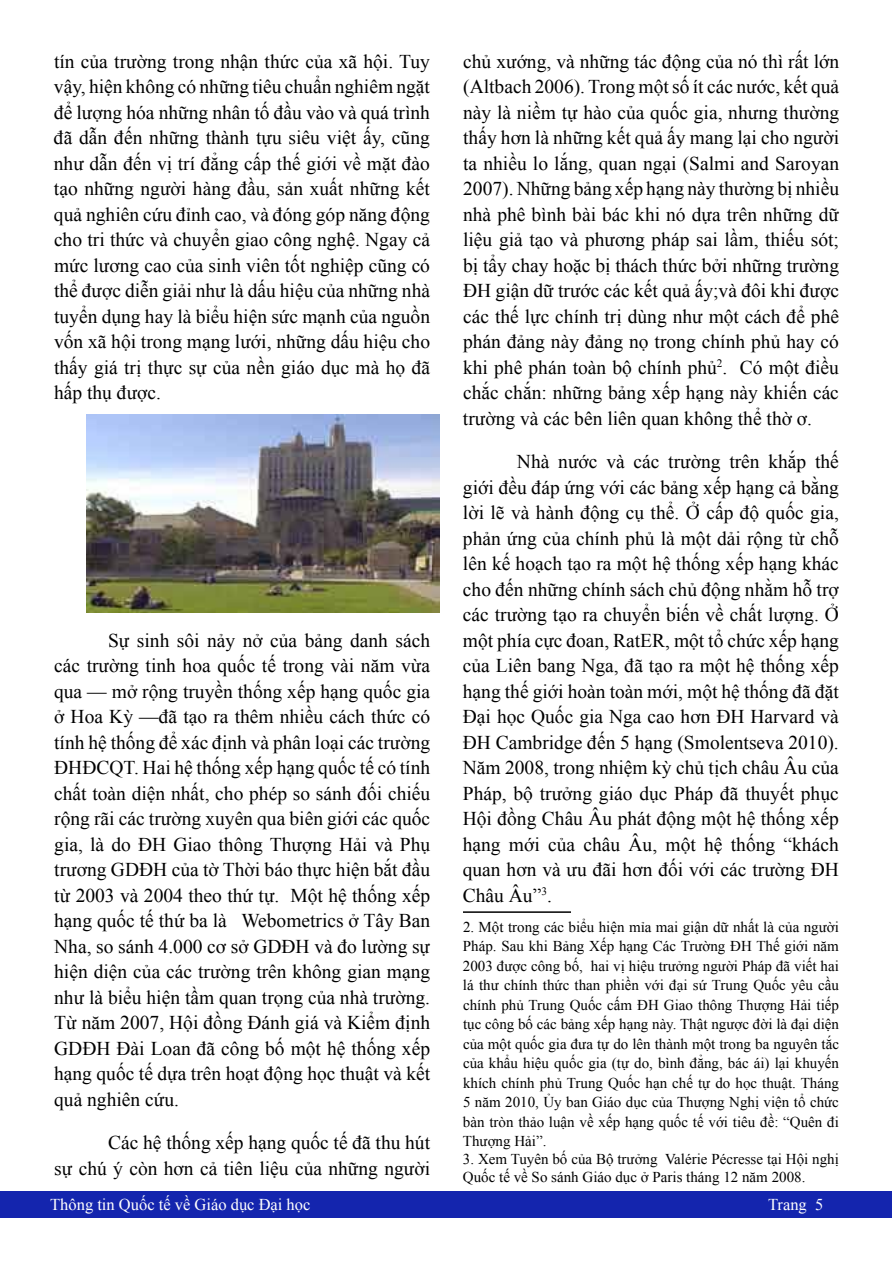
<style>
.page{position:relative;width:893px;height:1263px;background:#fff}
.page>*{position:absolute;margin:0;border:0;box-sizing:border-box;transform-origin:0 0}
.t1{font:19.5px/25.5px "Times New Roman";color:#000;text-align:justify}
.t2{font:16.5px "Times New Roman";color:#fff}
.t3{font:15px/19.5px "Times New Roman";color:#000;text-align:justify}
</style>
<div class="page">
<hr style="left:463px;top:911px;width:108px;height:2px;background:#000">
<img style="left:86px;top:414px;width:353px;height:199px">
<div style="left:0;top:1191px;width:891px;height:27px;background:#1425ae"></div>
<p class="t1" style="left:54px;top:48px;width:378px">tín của trường trong nhận thức của xã hội. Tuy vậy, hiện không có những tiêu chuẩn nghiêm ngặt để lượng hóa những nhân tố đầu vào và quá trình đã dẫn đến những thành tựu siêu việt ấy, cũng như dẫn đến vị trí đẳng cấp thế giới về mặt đào tạo những người hàng đầu, sản xuất những kết quả nghiên cứu đỉnh cao, và đóng góp năng động cho tri thức và chuyển giao công nghệ. Ngay cả mức lương cao của sinh viên tốt nghiệp cũng có thể được diễn giải như là dấu hiệu của những nhà tuyển dụng hay là biểu hiện sức mạnh của nguồn vốn xã hội trong mạng lưới, những dấu hiệu cho thấy giá trị thực sự của nền giáo dục mà họ đã hấp thụ được.</p>
<p class="t1" style="left:54px;top:627px;width:378px;text-indent:54px">Sự sinh sôi nảy nở của bảng danh sách các trường tinh hoa quốc tế trong vài năm vừa qua — mở rộng truyền thống xếp hạng quốc gia ở Hoa Kỳ —đã tạo ra thêm nhiều cách thức có tính hệ thống để xác định và phân loại các trường ĐHĐCQT. Hai hệ thống xếp hạng quốc tế có tính chất toàn diện nhất, cho phép so sánh đối chiếu rộng rãi các trường xuyên qua biên giới các quốc gia, là do ĐH Giao thông Thượng Hải và Phụ trương GDĐH của tờ Thời báo thực hiện bắt đầu từ 2003 và 2004 theo thứ tự. Một hệ thống xếp hạng quốc tế thứ ba là Webometrics ở Tây Ban Nha, so sánh 4.000 cơ sở GDĐH và đo lường sự hiện diện của các trường trên không gian mạng như là biểu hiện tầm quan trọng của nhà trường.<br>Từ năm 2007, Hội đồng Đánh giá và Kiểm định GDĐH Đài Loan đã công bố một hệ thống xếp hạng quốc tế dựa trên hoạt động học thuật và kết quả nghiên cứu.</p>
<p class="t1" style="left:54px;top:1130px;width:377px;text-align:right">Các hệ thống xếp hạng quốc tế đã thu hút<br>sự chú ý còn hơn cả tiên liệu của những người</p>
<p class="t1" style="left:463px;top:48px;width:378px">chủ xướng, và những tác động của nó thì rất lớn (Altbach 2006). Trong một số ít các nước, kết quả này là niềm tự hào của quốc gia, nhưng thường thấy hơn là những kết quả ấy mang lại cho người ta nhiều lo lắng, quan ngại (Salmi and Saroyan 2007). Những bảng xếp hạng này thường bị nhiều nhà phê bình bài bác khi nó dựa trên những dữ liệu giả tạo và phương pháp sai lầm, thiếu sót; bị tẩy chay hoặc bị thách thức bởi những trường ĐH giận dữ trước các kết quả ấy;và đôi khi được các thế lực chính trị dùng như một cách để phê phán đảng này đảng nọ trong chính phủ hay có khi phê phán toàn bộ chính phủ<sup>2</sup>. Có một điều chắc chắn: những bảng xếp hạng này khiến các trường và các bên liên quan không thể thờ ơ.</p>
<p class="t1" style="left:463px;top:448px;width:378px;text-indent:54px">Nhà nước và các trường trên khắp thế giới đều đáp ứng với các bảng xếp hạng cả bằng lời lẽ và hành động cụ thể. Ở cấp độ quốc gia, phản ứng của chính phủ là một dải rộng từ chỗ lên kế hoạch tạo ra một hệ thống xếp hạng khác cho đến những chính sách chủ động nhằm hỗ trợ các trường tạo ra chuyển biến về chất lượng. Ở một phía cực đoan, RatER, một tổ chức xếp hạng của Liên bang Nga, đã tạo ra một hệ thống xếp hạng thế giới hoàn toàn mới, một hệ thống đã đặt Đại học Quốc gia Nga cao hơn ĐH Harvard và ĐH Cambridge đến 5 hạng (Smolentseva 2010).<br>Năm 2008, trong nhiệm kỳ chủ tịch châu Âu của Pháp, bộ trưởng giáo dục Pháp đã thuyết phục Hội đồng Châu Âu phát động một hệ thống xếp hạng mới của châu Âu, một hệ thống “khách quan hơn và ưu đãi hơn đối với các trường ĐH Châu Âu”<sup>3</sup>.</p>
<p class="t3" style="left:463px;top:917px;width:378px">2. Một trong các biểu hiện mỉa mai giận dữ nhất là của người Pháp. Sau khi Bảng Xếp hạng Các Trường ĐH Thế giới năm 2003 được công bố, hai vị hiệu trưởng người Pháp đã viết hai lá thư chính thức than phiền với đại sứ Trung Quốc yêu cầu chính phủ Trung Quốc cấm ĐH Giao thông Thượng Hải tiếp tục công bố các bảng xếp hạng này. Thật ngược đời là đại diện của một quốc gia đưa tự do lên thành một trong ba nguyên tắc của khẩu hiệu quốc gia (tự do, bình đẳng, bác ái) lại khuyến khích chính phủ Trung Quốc hạn chế tự do học thuật. Tháng 5 năm 2010, Ủy ban Giáo dục của Thượng Nghị viện tổ chức bàn tròn thảo luận về xếp hạng quốc tế với tiêu đề: “Quên đi Thượng Hải”.</p>
<p class="t3" style="left:463px;top:1150px;width:377px;line-height:18px">3. Xem Tuyên bố của Bộ trưởng Valérie Pécresse tại Hội nghị<br>Quốc tế về So sánh Giáo dục ở Paris tháng 12 năm 2008.</p>
<p class="t2" style="left:50px;top:1193px;width:262px">Thông tin Quốc tế về Giáo dục Đại học</p>
<p class="t2" style="left:768px;top:1193px;width:57px">Trang 5</p>
</div>
